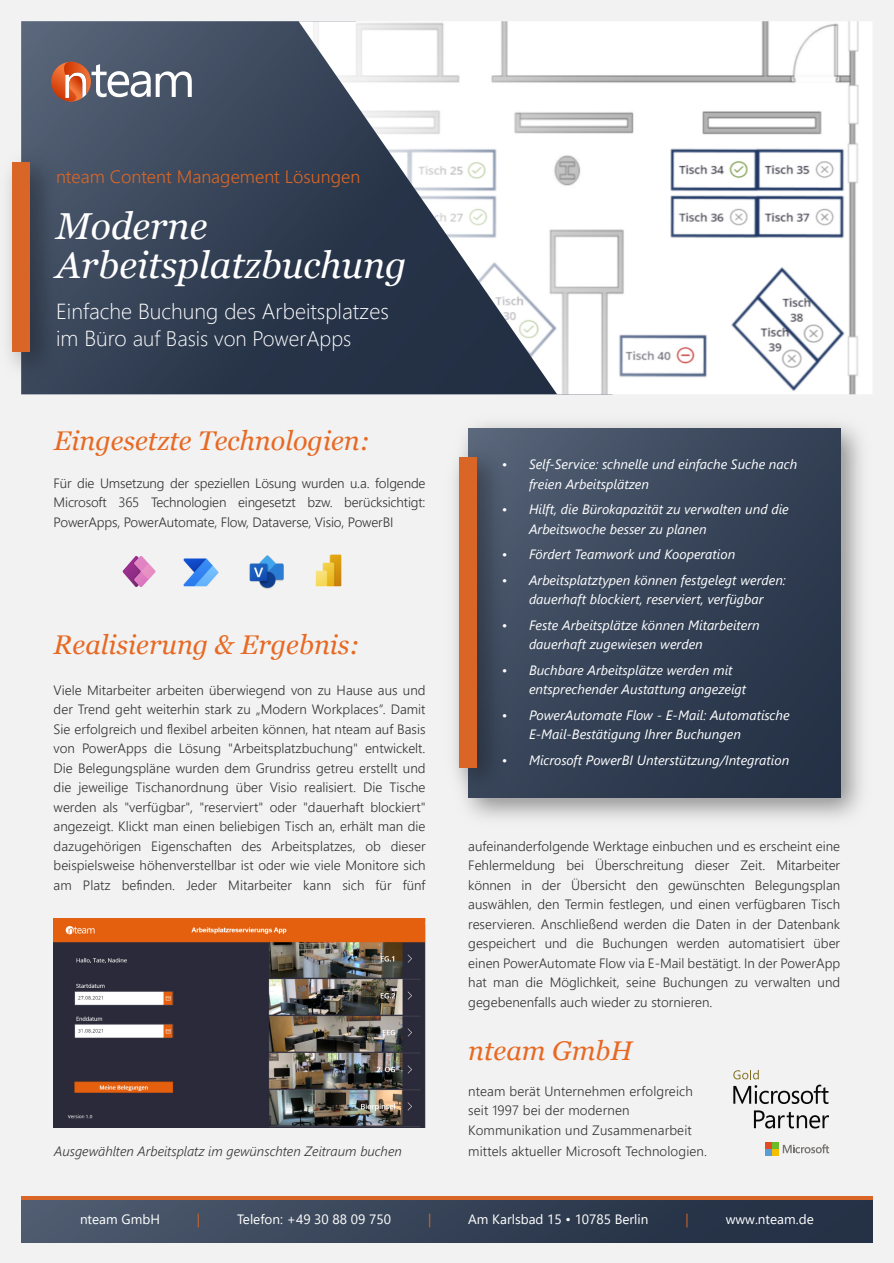
<style>
.page{position:relative;width:894px;height:1263px;background:#fff}
.page>*{position:absolute;margin:0;border:0;box-sizing:border-box;transform-origin:0 0}
.t1{font:italic 37.5px/39px "Georgia";color:#fff}
.t2{font:italic 27px "Georgia";color:#e76923}
.t3{font:300 21.75px "Segoe UI";color:#fff}
.t4{font:300 21px "Segoe UI";color:#fff}
.t5{font:300 18px "Segoe UI";color:#d96526}
.t6{font:300 13.5px/19.5px "Segoe UI";color:#333;text-align:justify}
.t7{font:italic 13.5px/19.5px "Segoe UI";color:#fff}
.t8{font:13.5px "Segoe UI";color:#fff}
.t9{font:italic 300 13.5px "Segoe UI";color:#333}
.t10{font:13.5px "Segoe UI";color:#d96526}
.s1{font-size:21.75px}
</style>
<div class="page">
<div style="left:0;top:0;width:893px;height:1263px;background:#f2f2f2"></div>
<svg style="left:21px;top:21px;width:277px;height:373px;background:#3b485c"></svg>
<img style="left:8px;top:149px;width:52px;height:232px">
<div style="left:13px;top:162px;width:17px;height:190px;background:#d96526"></div>
<svg style="left:51px;top:62px;width:141px;height:39px"></svg>
<svg style="left:21px;top:1199px;width:851px;height:43px;background:#394356"></svg>
<hr style="left:21px;top:1196px;width:851px;height:3px;background:#d96526">
<img style="left:298px;top:21px;width:574px;height:373px">
<img style="left:465px;top:423px;width:397px;height:396px">
<img style="left:468px;top:428px;width:372px;height:369px">
<img style="left:454px;top:443px;width:53px;height:354px">
<div style="left:459px;top:457px;width:17px;height:310px;background:#d96526"></div>
<svg style="left:733px;top:1085px;width:95px;height:19px"></svg>
<svg style="left:753px;top:1110px;width:75px;height:18px"></svg>
<svg style="left:782px;top:1144px;width:46px;height:9px"></svg>
<div style="left:764px;top:1142px;width:7px;height:7px;background:#e34c22"></div>
<div style="left:771px;top:1142px;width:7px;height:7px;background:#6dbb29"></div>
<div style="left:764px;top:1149px;width:7px;height:7px;background:#599dd5"></div>
<div style="left:771px;top:1149px;width:7px;height:7px;background:#f3bf00"></div>
<svg style="left:733px;top:1070px;width:25px;height:9px"></svg>
<img style="left:54px;top:919px;width:371px;height:208px">
<img style="left:249px;top:555px;width:35px;height:34px">
<svg style="left:122px;top:556px;width:33px;height:31px"></svg>
<img style="left:184px;top:558px;width:34px;height:28px">
<img style="left:316px;top:554px;width:25px;height:32px">
<h3 class="t5" style="left:56px;top:170px;width:305px">nteam Content Management Lösungen</h3>
<h1 class="t1" style="left:56px;top:210px;width:352px">Moderne<br>Arbeitsplatzbuchung</h1>
<h3 class="t3" style="left:56px;top:303px;width:334px">Einfache Buchung des Arbeitsplatzes</h3>
<h3 class="t4" style="left:56px;top:330px;width:296px"><span class="s1">im Büro</span> auf Basis von PowerApps</h3>
<h2 class="t2" style="left:54px;top:429px;width:318px">Eingesetzte Technologien:</h2>
<p class="t6" style="left:54px;top:474px;width:373px">Für die Umsetzung der speziellen Lösung wurden u.a. folgende Microsoft 365 Technologien eingesetzt bzw. berücksichtigt:<br>PowerApps, PowerAutomate, Flow, Dataverse, Visio, PowerBI</p>
<h2 class="t2" style="left:54px;top:634px;width:308px">Realisierung &amp; Ergebnis:</h2>
<p class="t6" style="left:54px;top:681px;width:373px">Viele Mitarbeiter arbeiten überwiegend von zu Hause aus und der Trend geht weiterhin stark zu „Modern Workplaces“. Damit Sie erfolgreich und flexibel arbeiten können, hat nteam auf Basis von PowerApps die Lösung "Arbeitsplatzbuchung" entwickelt.<br>Die Belegungspläne wurden dem Grundriss getreu erstellt und die jeweilige Tischanordnung über Visio realisiert. Die Tische werden als "verfügbar", "reserviert" oder "dauerhaft blockiert" angezeigt. Klickt man einen beliebigen Tisch an, erhält man die dazugehörigen Eigenschaften des Arbeitsplatzes, ob dieser beispielsweise höhenverstellbar ist oder wie viele Monitore sich am Platz befinden. Jeder Mitarbeiter kann sich für fünf</p>
<p class="t9" style="left:54px;top:1147px;width:349px">Ausgewählten Arbeitsplatz im gewünschten Zeitraum buchen</p>
<p class="t7" style="left:529px;top:456px;width:270px;text-indent:-27px">• Self-Service: schnelle und einfache Suche nach freien Arbeitsplätzen</p>
<p class="t7" style="left:529px;top:501px;width:261px;text-indent:-27px">• Hilft, die Bürokapazität zu verwalten und die<br>Arbeitswoche besser zu planen</p>
<p class="t7" style="left:502px;top:546px;width:235px">• Fördert Teamwork und Kooperation</p>
<p class="t7" style="left:502px;top:571px;width:285px;text-align:center">• Arbeitsplatztypen können festgelegt werden: dauerhaft blockiert, reserviert, verfügbar</p>
<p class="t7" style="left:529px;top:616px;width:232px;text-indent:-27px">• Feste Arbeitsplätze können Mitarbeitern dauerhaft zugewiesen werden</p>
<p class="t7" style="left:529px;top:661px;width:219px;text-indent:-27px">• Buchbare Arbeitsplätze werden mit entsprechender Austattung angezeigt</p>
<p class="t7" style="left:529px;top:706px;width:262px;text-indent:-27px">• PowerAutomate Flow - E-Mail: Automatische<br>E-Mail-Bestätigung Ihrer Buchungen</p>
<p class="t7" style="left:502px;top:751px;width:289px">• Microsoft PowerBI Unterstützung/Integration</p>
<p class="t6" style="left:468px;top:837px;width:373px">aufeinanderfolgende Werktage einbuchen und es erscheint eine Fehlermeldung bei Überschreitung dieser Zeit. Mitarbeiter können in der Übersicht den gewünschten Belegungsplan auswählen, den Termin festlegen, und einen verfügbaren Tisch reservieren. Anschließend werden die Daten in der Datenbank gespeichert und die Buchungen werden automatisiert über einen PowerAutomate Flow via E-Mail bestätigt. In der PowerApp hat man die Möglichkeit, seine Buchungen zu verwalten und gegebenenfalls auch wieder zu stornieren.</p>
<h2 class="t2" style="left:468px;top:1039px;width:166px">nteam GmbH</h2>
<p class="t6" style="left:468px;top:1083px;width:226px;text-align:left">nteam berät Unternehmen erfolgreich seit 1997 bei der modernen<br>Kommunikation und Zusammenarbeit</p>
<p class="t6" style="left:468px;top:1143px;width:240px">mittels aktueller Microsoft Technologien.</p>
<p class="t8" style="left:80px;top:1214px;width:81px">nteam GmbH</p>
<p class="t10" style="left:197px;top:1214px;width:5px">|</p>
<p class="t8" style="left:237px;top:1214px;width:155px">Telefon: +49 30 88 09 750</p>
<p class="t10" style="left:428px;top:1214px;width:5px">|</p>
<p class="t8" style="left:468px;top:1214px;width:182px">Am Karlsbad 15 • 10785 Berlin</p>
<p class="t10" style="left:685px;top:1214px;width:5px">|</p>
<p class="t8" style="left:725px;top:1214px;width:89px">www.nteam.de</p>
</div>
